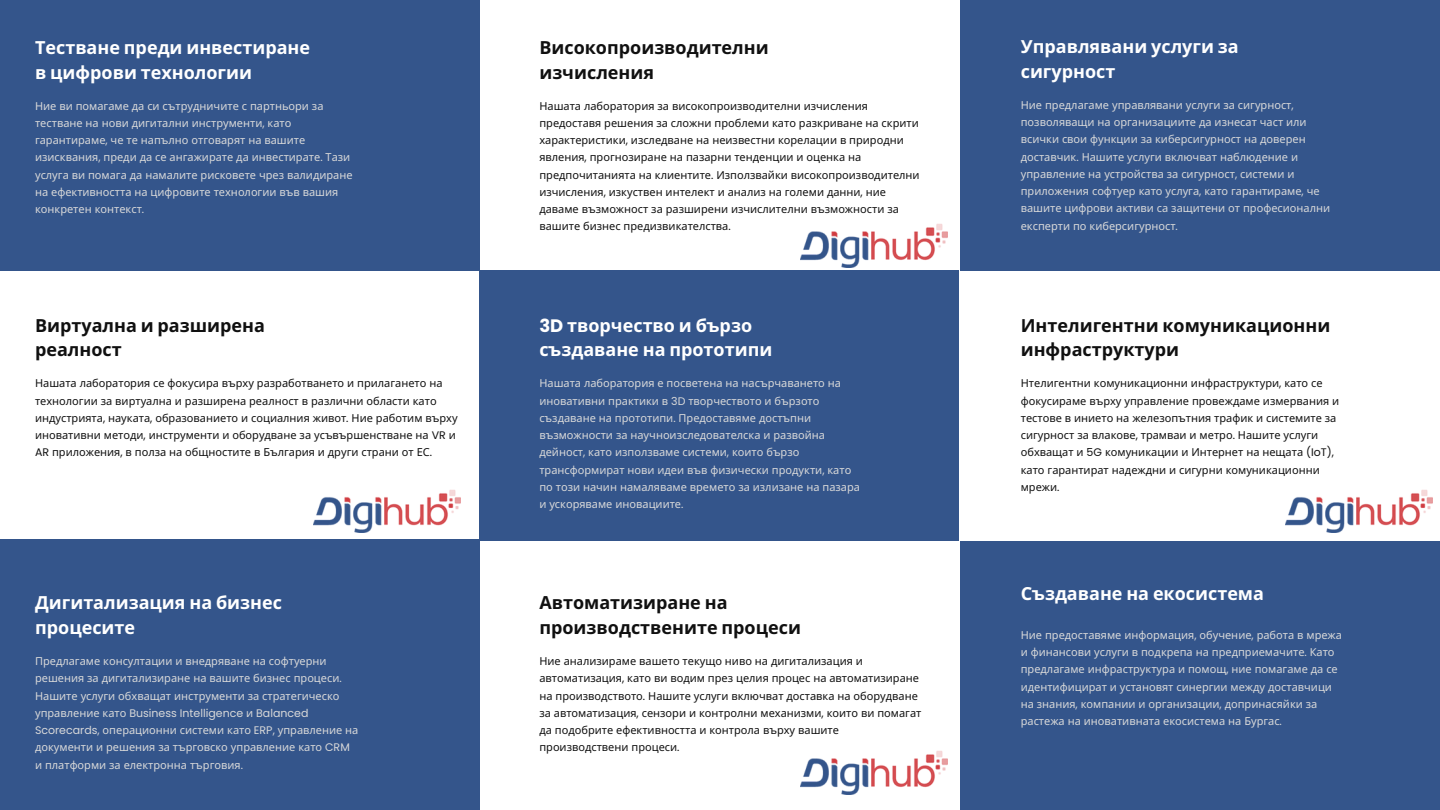
<style>
.page{position:relative;width:1440px;height:810px;background:#fff}
.page>*{position:absolute;margin:0;border:0;box-sizing:border-box;transform-origin:0 0}
.t1{font:700 18px/24.8px "Noto Sans";color:#fff}
.t2{font:700 18px/24.8px "Noto Sans";color:#101010}
.t3{font:11px/17.2px "Noto Sans";color:#d9d9d9}
.t4{font:11px/17.2px "Noto Sans";color:#101010}
.s1{font-family:"Poppins"}
</style>
<div class="page">
<div style="left:0;top:0;width:480px;height:270px;background:#34558b"></div>
<div style="left:0;top:540px;width:480px;height:270px;background:#34558b"></div>
<div style="left:960px;top:0;width:480px;height:270px;background:#34558b"></div>
<div style="left:480px;top:270px;width:479px;height:271px;background:#34558b"></div>
<div style="left:960px;top:541px;width:480px;height:269px;background:#34558b"></div>
<img style="left:313px;top:489px;width:147px;height:44px">
<img style="left:800px;top:224px;width:147px;height:43px">
<img style="left:800px;top:751px;width:147px;height:43px">
<img style="left:1286px;top:489px;width:147px;height:44px">
<h1 class="t1" style="left:35px;top:35px;width:277px">Тестване преди инвестиране в цифрови технологии</h1>
<p class="t3" style="left:35px;top:97px;width:319px">Ние ви помагаме да си сътрудничите с партньори за тестване на нови дигитални инструменти<span class="s1">,</span> като гарантираме<span class="s1">,</span> че те напълно отговарят на вашите изисквания<span class="s1">,</span> преди да се ангажирате да инвестирате<span class="s1">.</span> Тази услуга ви помага да намалите рисковете чрез валидиране на ефективността на цифровите технологии във вашия конкретен контекст<span class="s1">.</span></p>
<p class="t2" style="left:35px;top:312px;width:231px">Виртуална и разширена реалност</p>
<p class="t4" style="left:35px;top:374px;width:424px">Нашата лаборатория се фокусира върху разработването и прилагането на технологии за виртуална и разширена реалност в различни области като индустрията<span class="s1">,</span> науката<span class="s1">,</span> образованието и социалния живот<span class="s1">.</span> Ние работим върху иновативни методи<span class="s1">,</span> инструменти и оборудване за усъвършенстване на <span class="s1">VR</span> и <span class="s1">AR</span> приложения<span class="s1">,</span> в полза на общностите в България и други страни от ЕС<span class="s1">.</span></p>
<p class="t1" style="left:35px;top:590px;width:248px">Дигитализация на бизнес процесите</p>
<p class="t3" style="left:35px;top:652px;width:325px">Предлагаме консултации и внедряване на софтуерни решения за дигитализиране на вашите бизнес процеси<span class="s1">.<br></span>Нашите услуги обхващат инструменти за стратегическо управление като <span class="s1">Business Intelligence</span> и <span class="s1">Balanced Scorecards,</span> операционни системи като <span class="s1">ERP,</span> управление на документи и решения за търговско управление като <span class="s1">CRM </span>и платформи за електронна търговия<span class="s1">.</span></p>
<p class="t2" style="left:539px;top:35px;width:231px">Високопроизводителни изчисления</p>
<h1 class="t4" style="left:539px;top:97px;width:382px">Нашата лаборатория за високопроизводителни изчисления предоставя решения за сложни проблеми като разкриване на скрити характеристики<span class="s1">,</span> изследване на неизвестни корелации в природни явления<span class="s1">,</span> прогнозиране на пазарни тенденции и оценка на предпочитанията на клиентите<span class="s1">.</span> Използвайки високопроизводителни изчисления<span class="s1">,</span> изкуствен интелект и анализ на големи данни<span class="s1">,</span> ние даваме възможност за разширени изчислителни възможности за</h1>
<p class="t4" style="left:539px;top:218px;width:193px">вашите бизнес предизвикателства<span class="s1">.</span></p>
<p class="t1" style="left:539px;top:312px;width:234px"><span class="s1">3D</span> творчество и бързо създаване на прототипи</p>
<p class="t3" style="left:539px;top:374px;width:322px">Нашата лаборатория е посветена на насърчаването на иновативни практики в <span class="s1">3D</span> творчеството и бързото създаване на прототипи<span class="s1">.</span> Предоставяме достъпни възможности за научноизследователска и развойна дейност<span class="s1">,</span> като използваме системи<span class="s1">,</span> които бързо трансформират нови идеи във физически продукти<span class="s1">,</span> като по този начин намаляваме времето за излизане на пазара и ускоряваме иновациите<span class="s1">.</span></p>
<h1 class="t2" style="left:539px;top:590px;width:263px">Автоматизиране на производствените процеси</h1>
<p class="t4" style="left:539px;top:652px;width:384px">Ние анализираме вашето текущо ниво на дигитализация и автоматизация<span class="s1">,</span> като ви водим през целия процес на автоматизиране на производството<span class="s1">.</span> Нашите услуги включват доставка на оборудване за автоматизация<span class="s1">,</span> сензори и контролни механизми<span class="s1">,</span> които ви помагат да подобрите ефективността и контрола върху вашите производствени процеси<span class="s1">.</span></p>
<p class="t1" style="left:1021px;top:34px;width:220px">Управлявани услуги за сигурност</p>
<p class="t3" style="left:1021px;top:96px;width:311px">Ние предлагаме управлявани услуги за сигурност<span class="s1">, </span>позволяващи на организациите да изнесат част или всички свои функции за киберсигурност на доверен доставчик<span class="s1">.</span> Нашите услуги включват наблюдение и управление на устройства за сигурност<span class="s1">,</span> системи и приложения софтуер като услуга<span class="s1">,</span> като гарантираме<span class="s1">,</span> че вашите цифрови активи са защитени от професионални експерти по киберсигурност<span class="s1">.</span></p>
<h1 class="t2" style="left:1021px;top:312px;width:311px">Интелигентни комуникационни инфраструктури</h1>
<p class="t4" style="left:1021px;top:374px;width:320px">Нтелигентни комуникационни инфраструктури<span class="s1">,</span> като се фокусираме върху управление провеждаме измервания и тестове в инието на железопътния трафик и системите за сигурност за влакове<span class="s1">,</span> трамваи и метро<span class="s1">.</span> Нашите услуги обхващат и <span class="s1">5G</span> комуникации и Интернет на нещата <span class="s1">(IoT), </span>като гарантират надеждни и сигурни комуникационни</p>
<h1 class="t4" style="left:1021px;top:478px;width:40px">мрежи<span class="s1">.</span></h1>
<h1 class="t1" style="left:1021px;top:580px;width:245px">Създаване на екосистема</h1>
<p class="t3" style="left:1021px;top:626px;width:323px">Ние предоставяме информация<span class="s1">,</span> обучение<span class="s1">,</span> работа в мрежа и финансови услуги в подкрепа на предприемачите<span class="s1">.</span> Като предлагаме инфраструктура и помощ<span class="s1">,</span> ние помагаме да се идентифицират и установят синергии между доставчици на знания<span class="s1">,</span> компании и организации<span class="s1">,</span> допринасяйки за растежа на иновативната екосистема на Бургас<span class="s1">.</span></p>
</div>
